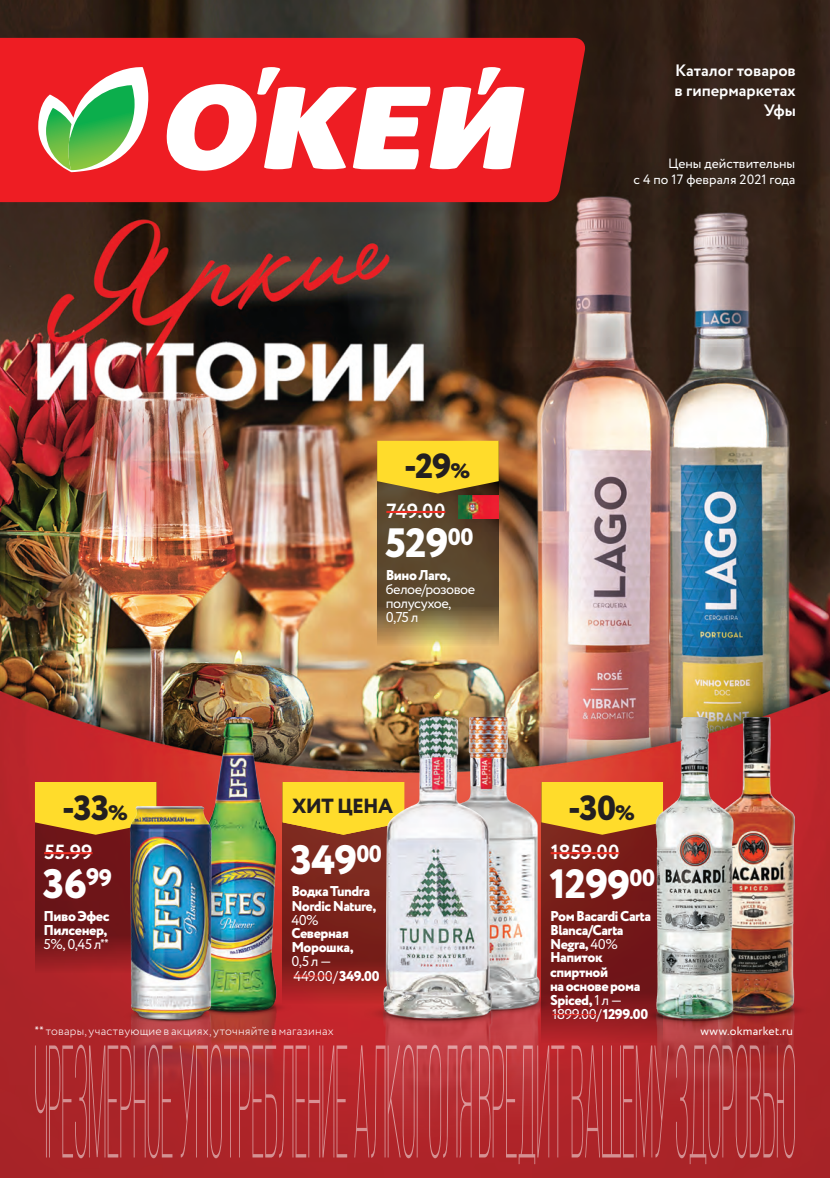
<style>
.page{position:relative;width:830px;height:1178px;background:#fff}
.page>*{position:absolute;margin:0;border:0;box-sizing:border-box;transform-origin:0 0}
.PrTag_RedPrice{font:800 40.95px "Circe";letter-spacing:-.02em;color:#fff}
.t1{font:800 34.8px "Circe";letter-spacing:-.03em;color:#231f20}
.PrTag_BlackPrice{font:700 20.55px "Circe";letter-spacing:-.005em;color:#fff}
.t2{font:800 20.55px "Circe";letter-spacing:-.025em;color:#231f20}
.t3{font:700 16.5px/19.8px "Circe";color:#fff;text-align:right}
.DOMI_Product-Name{font:800 14.25px/14.2px "Circe";letter-spacing:-.035em;color:#fff}
.DOMI_Product-Name-2{font:14.25px/14.2px "Circe";letter-spacing:-.035em;color:#fff}
.t4{font:13.5px/16.2px "Circe";color:#fff;text-align:right}
.t5{font:300 12px "Circe";letter-spacing:.02em;color:#fff}
.t6{font:12px "Circe";letter-spacing:.02em;color:#fff}
.s1{font-size:20.85px}
.s2{font-weight:800}
.s3{font-weight:400}
.s4{font-family:"PT Sans";font-weight:400;font-stretch:condensed}
.s5{font-family:"PT Sans";font-weight:400}
</style>
<div class="page">
<img style="left:0;top:0;width:829px;height:1178px">
<svg style="left:560px;top:835px;width:79px;height:208px;background:#7c1a1a"></svg>
<hr style="left:552px;top:1014px;width:44px;height:1px;background:#ed2d22">
<svg style="left:560px;top:782px;width:79px;height:53px;background:#f4cc29"></svg>
<hr style="left:550px;top:852px;width:69px;height:2px;background:#ed2d22">
<img style="left:750px;top:717px;width:60px;height:387px">
<img style="left:639px;top:717px;width:111px;height:328px">
<svg style="left:294px;top:835px;width:70px;height:168px;background:#82231c"></svg>
<hr style="left:293px;top:975px;width:39px;height:1px;background:#ed2d22">
<svg style="left:294px;top:782px;width:70px;height:53px;background:#f4cd2a"></svg>
<img style="left:513px;top:717px;width:47px;height:328px">
<img style="left:364px;top:717px;width:149px;height:328px">
<svg style="left:35px;top:835px;width:84px;height:137px;background:#741619"></svg>
<svg style="left:35px;top:782px;width:121px;height:53px;background:#f2cb29"></svg>
<hr style="left:44px;top:852px;width:48px;height:2px;background:#ed2d22">
<img style="left:184px;top:717px;width:110px;height:328px">
<img style="left:119px;top:806px;width:103px;height:239px">
<svg style="left:377px;top:493px;width:121px;height:152px;background:#6c5736"></svg>
<svg style="left:377px;top:441px;width:121px;height:52px;background:#ebc92a"></svg>
<hr style="left:386px;top:511px;width:59px;height:2px;background:#ed2d22">
<img style="left:458px;top:496px;width:40px;height:23px">
<div style="left:0;top:38px;width:586px;height:164px;background:#ee1d23"></div>
<svg style="left:38px;top:65px;width:111px;height:107px"></svg>
<svg style="left:166px;top:67px;width:358px;height:104px"></svg>
<svg style="left:35px;top:1045px;width:759px;height:119px;background:#b43438"></svg>
<p class="t3" style="left:674px;top:61px;width:123px">Каталог товаров в гипермаркетах<br>Уфы</p>
<p class="t4" style="left:633px;top:156px;width:163px">Цены действительны<br>с 4 по 17 февраля 2021 года</p>
<p class="t1" style="left:404px;top:443px;width:68px">-29<span class="s1">%</span></p>
<p class="PrTag_BlackPrice" style="left:386px;top:497px;width:60px">749.00</p>
<p class="PrTag_RedPrice" style="left:385px;top:515px;width:90px">529<sup>00</sup></p>
<p class="DOMI_Product-Name-2" style="left:385px;top:568px;width:91px"><span class="s2">Вино Лаго, </span>белое/розовое полусухое,<br>0,75 л</p>
<p class="t1" style="left:62px;top:784px;width:67px">-33<span class="s1">%</span></p>
<p class="PrTag_BlackPrice" style="left:44px;top:838px;width:50px">55.99</p>
<p class="PrTag_RedPrice" style="left:43px;top:856px;width:71px">36<sup>99</sup></p>
<p class="DOMI_Product-Name" style="left:44px;top:909px;width:68px">Пиво Эфес<br>Пилсенер,<br><span class="s3">5%, 0,45 л</span><span class="s4">**</span></p>
<p class="t1" style="left:315px;top:784px;width:56px">-11<span class="s1">%</span></p>
<p class="PrTag_RedPrice" style="left:290px;top:832px;width:93px">349<sup>00</sup></p>
<p class="t2" style="left:292px;top:792px;width:102px">ХИТ ЦЕНА</p>
<p class="DOMI_Product-Name" style="left:291px;top:885px;width:86px">Водка Tundra<br>Nordic Nature,<br><span class="s3">40%</span></p>
<p class="DOMI_Product-Name" style="left:291px;top:927px;width:64px">Северная<br>Морошка,</p>
<p class="DOMI_Product-Name-2" style="left:291px;top:955px;width:42px">0,5 л —</p>
<p class="DOMI_Product-Name-2" style="left:293px;top:969px;width:87px">449.00/<span class="s2">349.00</span></p>
<p class="t1" style="left:568px;top:784px;width:68px">-30<span class="s1">%</span></p>
<p class="PrTag_BlackPrice" style="left:550px;top:838px;width:70px">1859.00</p>
<p class="PrTag_RedPrice" style="left:549px;top:856px;width:107px">1299<sup>00</sup></p>
<p class="DOMI_Product-Name" style="left:550px;top:909px;width:102px">Ром Bacardi Carta<br>Blanca/Carta<br>Negra, <span class="s3">40%</span></p>
<p class="DOMI_Product-Name" style="left:550px;top:951px;width:92px">Напиток спиртной<br>на основе рома<br>Spiced, <span class="s3">1 л —</span></p>
<p class="DOMI_Product-Name-2" style="left:552px;top:1008px;width:97px">1899.00/<span class="s2">1299.00</span></p>
<p class="t5" style="left:35px;top:1023px;width:300px"><span class="s5">**</span> товары, участвующие в акциях, уточняйте в магазинах</p>
<p class="t6" style="left:700px;top:1023px;width:94px">www.okmarket.ru</p>
</div>
